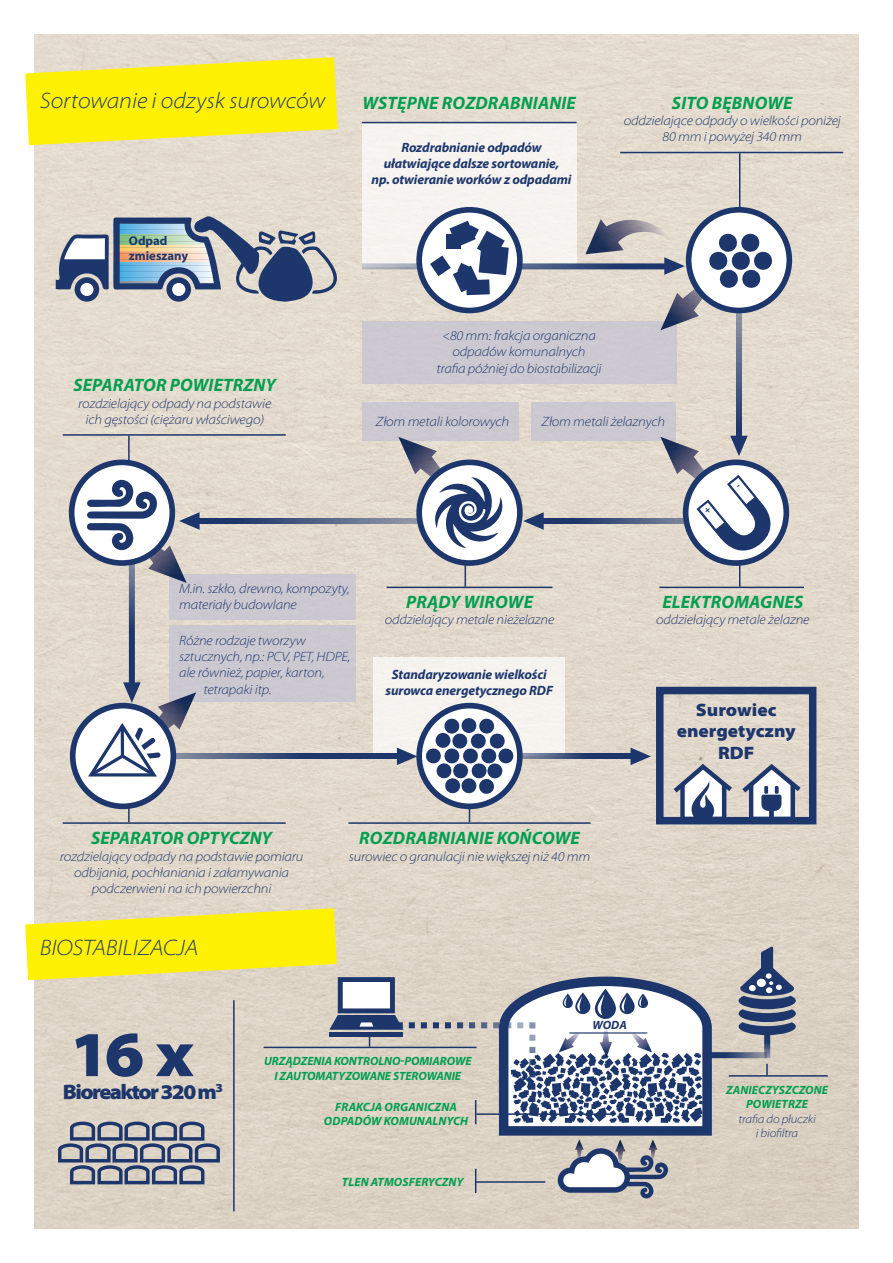
<style>
.page{position:relative;width:893px;height:1263px;background:#fff}
.page>*{position:absolute;margin:0;border:0;box-sizing:border-box;transform-origin:0 0}
.t1{font:900 semi-expanded 64.5px "Myriad Pro";color:#1d366c}
.t2{font:italic 300 semi-expanded 22.5px "Myriad Pro";color:#1d366c}
.t3{font:900 semi-expanded 21px "Myriad Pro";letter-spacing:-.075em;color:#1d366c}
.t4{font:italic 700 18px "Myriad Pro";letter-spacing:.01em;color:#009f4f}
.t5{font:900 semi-expanded 18px/21.6px "Myriad Pro";color:#1d366c;text-align:center}
.t6{font:italic 300 semi-expanded 13.5px/16.2px "Myriad Pro";letter-spacing:-.01em;color:#1d366c;text-align:center}
.t7{font:italic 700 13.5px/16.2px "Myriad Pro";letter-spacing:-.01em;color:#1d366c;text-align:center}
.t8{font:700 12.75px/15.3px "Myriad Pro";color:#1d366c}
.t9{font:italic 700 12px/14.4px "Myriad Pro";letter-spacing:-.005em;color:#009f4f;text-align:center}
.t10{font:italic 300 semi-expanded 12px/14.4px "Myriad Pro";letter-spacing:-.01em;color:#1d366c;text-align:center}
.t11{font:italic 700 12px "Myriad Pro";color:#1d366c}
</style>
<div class="page">
<img style="left:34px;top:34px;width:825px;height:1195px">
<div style="left:169px;top:574px;width:186px;height:46px;background:#cbc8d0"></div>
<div style="left:362px;top:122px;width:215px;height:144px;background:#f6f4f0"></div>
<div style="left:374px;top:657px;width:191px;height:99px;background:#f6f3ef"></div>
<svg style="left:736px;top:330px;width:6px;height:106px"></svg>
<svg style="left:129px;top:583px;width:6px;height:99px"></svg>
<svg style="left:196px;top:753px;width:201px;height:6px"></svg>
<svg style="left:523px;top:753px;width:107px;height:6px"></svg>
<svg style="left:712px;top:1052px;width:52px;height:6px"></svg>
<svg style="left:764px;top:1035px;width:6px;height:23px"></svg>
<div style="left:656px;top:687px;width:160px;height:137px;border:8px solid #1d366c"></div>
<svg style="left:674px;top:764px;width:58px;height:57px"></svg>
<svg style="left:742px;top:764px;width:59px;height:57px"></svg>
<svg style="left:56px;top:216px;width:281px;height:86px;background:#979fab"></svg>
<svg style="left:362px;top:263px;width:223px;height:6px"></svg>
<svg style="left:544px;top:518px;width:116px;height:6px"></svg>
<svg style="left:200px;top:518px;width:198px;height:6px"></svg>
<svg style="left:419px;top:210px;width:101px;height:100px"></svg>
<div style="left:416px;top:207px;width:107px;height:106px;border:6px solid #1d366c;border-radius:50%"></div>
<svg style="left:430px;top:221px;width:79px;height:74px"></svg>
<hr style="left:362px;top:122px;width:215px;height:1px;background:#1d366c">
<hr style="left:739px;top:153px;width:1px;height:57px;background:#1d366c">
<hr style="left:128px;top:436px;width:2px;height:74px;background:#1d366c">
<hr style="left:128px;top:758px;width:2px;height:64px;background:#1d366c">
<hr style="left:469px;top:758px;width:1px;height:64px;background:#1d366c">
<svg style="left:766px;top:1064px;width:2px;height:11px"></svg>
<svg style="left:739px;top:566px;width:1px;height:21px"></svg>
<svg style="left:465px;top:566px;width:1px;height:21px"></svg>
<hr style="left:620px;top:152px;width:223px;height:1px;background:#1d366c">
<hr style="left:63px;top:434px;width:223px;height:2px;background:#1d366c">
<hr style="left:63px;top:822px;width:223px;height:2px;background:#1d366c">
<hr style="left:348px;top:822px;width:243px;height:2px;background:#1d366c">
<hr style="left:729px;top:1075px;width:99px;height:2px;background:#1d366c">
<hr style="left:659px;top:587px;width:145px;height:1px;background:#1d366c">
<hr style="left:387px;top:587px;width:165px;height:1px;background:#1d366c">
<div style="left:362px;top:322px;width:314px;height:62px;background:#ccc8d1"></div>
<svg style="left:689px;top:210px;width:100px;height:100px"></svg>
<div style="left:686px;top:207px;width:106px;height:106px;border:6px solid #1d366c;border-radius:50%"></div>
<div style="left:531px;top:402px;width:145px;height:39px;background:#cbc8d0"></div>
<div style="left:362px;top:402px;width:157px;height:39px;background:#cbc8d1"></div>
<svg style="left:686px;top:462px;width:100px;height:101px"></svg>
<div style="left:683px;top:459px;width:106px;height:107px;border:6px solid #1d366c;border-radius:50%"></div>
<svg style="left:419px;top:462px;width:101px;height:101px"></svg>
<div style="left:416px;top:459px;width:107px;height:107px;border:6px solid #1d366c;border-radius:50%"></div>
<svg style="left:398px;top:437px;width:106px;height:111px"></svg>
<svg style="left:72px;top:462px;width:100px;height:101px"></svg>
<div style="left:69px;top:459px;width:106px;height:107px;border:6px solid #1d366c;border-radius:50%"></div>
<div style="left:169px;top:625px;width:186px;height:77px;background:#cbc8d0"></div>
<div style="left:73px;top:706px;width:100px;height:100px;background:#fff;border-radius:50%"></div>
<div style="left:70px;top:703px;width:106px;height:106px;border:6px solid #1d366c;border-radius:50%"></div>
<svg style="left:419px;top:706px;width:101px;height:100px"></svg>
<div style="left:416px;top:703px;width:107px;height:106px;border:6px solid #1d366c;border-radius:50%"></div>
<svg style="left:425px;top:717px;width:89px;height:78px"></svg>
<svg style="left:739px;top:947px;width:57px;height:88px;background:#7c8499"></svg>
<hr style="left:233px;top:1000px;width:2px;height:211px;background:#1d366c">
<svg style="left:585px;top:218px;width:188px;height:112px"></svg>
<svg style="left:523px;top:512px;width:21px;height:18px"></svg>
<svg style="left:397px;top:747px;width:20px;height:18px"></svg>
<svg style="left:630px;top:747px;width:21px;height:18px"></svg>
<svg style="left:87px;top:479px;width:113px;height:104px"></svg>
<svg style="left:87px;top:682px;width:109px;height:97px"></svg>
<svg style="left:25px;top:57px;width:313px;height:88px;background:#f9ed29"></svg>
<svg style="left:25px;top:908px;width:687px;height:290px;background:#cac6ae"></svg>
<svg style="left:660px;top:436px;width:111px;height:116px"></svg>
<h2 class="t2" style="left:40px;top:87px;width:287px">Sortowanie i odzysk surowców</h2>
<p class="t8" style="left:129px;top:232px;width:61px">Odpad zmieszany</p>
<h3 class="t4" style="left:73px;top:374px;width:204px">SEPARATOR POWIETRZNY</h3>
<p class="t6" style="left:78px;top:395px;width:195px">rozdzielający odpady na podstawie ich gęstości (ciężaru właściwego)</p>
<h3 class="t4" style="left:363px;top:91px;width:215px">WSTĘPNE ROZDRABNIANIE</h3>
<p class="t7" style="left:372px;top:138px;width:202px">ROZDRABNIANIE ODPADÓW<br>UŁATWIAJĄCE DALSZE SORTOWANIE,<br>NP. OTWIERANIE WORKÓW Z ODPADAMI</p>
<h3 class="t4" style="left:672px;top:91px;width:122px">SITO BĘBNOWE</h3>
<p class="t6" style="left:624px;top:112px;width:218px">oddzielające odpady o wielkości poniżej<br>80 mm i powyżej 340 mm</p>
<p class="t6" style="left:436px;top:327px;width:167px">&lt;80 mm: frakcja organiczna odpadów komunalnych trafia później do biostabilizacji</p>
<p class="t6" style="left:376px;top:413px;width:135px">Złom metali kolorowych</p>
<p class="t6" style="left:542px;top:413px;width:125px">Złom metali żelaznych</p>
<p class="t6" style="left:179px;top:580px;width:172px;text-align:left">M.in. szkło, drewno, kompozyty, materiały budowlane</p>
<p class="t6" style="left:179px;top:632px;width:128px">Różne rodzaje tworzyw</p>
<p class="t6" style="left:179px;top:648px;width:173px">sztucznych, np.: PCV, PET, HDPE,</p>
<p class="t6" style="left:179px;top:665px;width:147px">ale również, papier, karton,</p>
<p class="t6" style="left:203px;top:681px;width:70px">tetrapaki itp.</p>
<h3 class="t4" style="left:406px;top:590px;width:128px">PRĄDY WIROWE</h3>
<p class="t6" style="left:385px;top:611px;width:171px">oddzielający metale nieżelazne</p>
<p class="t7" style="left:386px;top:666px;width:169px">STANDARYZOWANIE WIELKOŚCI<br>SUROWCA ENERGETYCZNEGO RDF</p>
<h3 class="t4" style="left:662px;top:590px;width:142px">ELEKTROMAGNES</h3>
<p class="t6" style="left:656px;top:611px;width:155px">oddzielający metale żelazne</p>
<h3 class="t5" style="left:677px;top:698px;width:120px">Surowiec energetyczny<br>RDF</h3>
<h3 class="t4" style="left:91px;top:826px;width:182px">SEPARATOR OPTYCZNY</h3>
<p class="t6" style="left:60px;top:848px;width:245px">rozdzielający odpady na podstawie pomiaru odbijania, pochłaniania i załamywania podczerwieni na ich powierzchni</p>
<h2 class="t2" style="left:40px;top:934px;width:160px">BIOSTABILIZACJA</h2>
<h3 class="t4" style="left:359px;top:826px;width:222px">ROZDRABNIANIE KOŃCOWE</h3>
<p class="t6" style="left:349px;top:848px;width:243px">surowiec o granulacji nie większej niż 40 mm</p>
<p class="t11" style="left:592px;top:1017px;width:10px">WODA</p>
<h1 class="t1" style="left:70px;top:1011px;width:125px">16 x</h1>
<h3 class="t3" style="left:63px;top:1078px;width:162px">Bioreaktor 320 m<sup>3</sup></h3>
<p class="t9" style="left:264px;top:1053px;width:209px">URZĄDZENIA KONTROLNO-POMIAROWE<br>I ZAUTOMATYZOWANE STEROWANIE</p>
<p class="t9" style="left:324px;top:1099px;width:146px">FRAKCJA ORGANICZNA<br>ODPADÓW KOMUNALNYCH</p>
<p class="t9" style="left:342px;top:1174px;width:8px">TLEN</p>
<p class="t9" style="left:371px;top:1174px;width:9px">ATMOS</p>
<p class="t9" style="left:409px;top:1174px;width:15px">FERYCZNY</p>
<p class="t9" style="left:726px;top:1082px;width:104px">ZANIECZYSZCZONE<br>POWIETRZE</p>
<p class="t10" style="left:738px;top:1111px;width:79px">trafia do płuczki i biofiltra</p>
</div>
